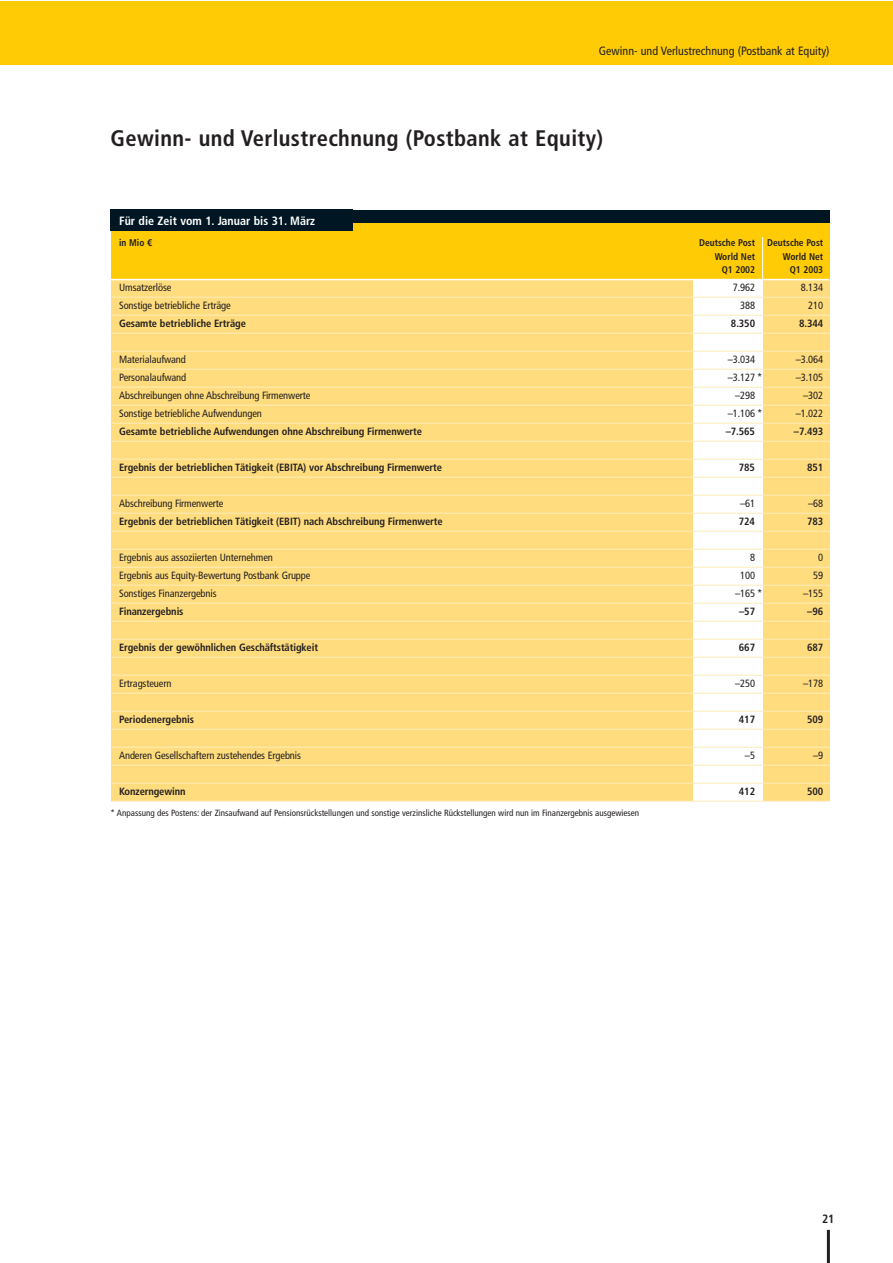
<style>
.page{position:relative;width:893px;height:1263px;background:#fff}
.page>*{position:absolute;margin:0;border:0;box-sizing:border-box;transform-origin:0 0}
.t1{font:700 condensed 22.5px "Frutiger LT";letter-spacing:.015em;color:#231f20}
.t2{font:condensed 12px "Frutiger LT";color:#231f20}
.t3{font:700 condensed 12px "Frutiger LT";color:#fff}
.t4{font:700 condensed 12px "Frutiger LT";color:#231f20}
.t5{font:condensed 10.5px "Frutiger LT";letter-spacing:-.01em;color:#231f20}
.t6{font:700 condensed 10.5px "Frutiger LT";letter-spacing:-.01em;color:#231f20}
.t7{font:700 condensed 9.75px/13.5px "Frutiger LT";color:#231f20}
.t8{font:condensed 9px "Frutiger LT";color:#231f20}
</style>
<div class="page">
<div style="left:0;top:2px;width:892px;height:63px;background:#ffcb04"></div>
<hr style="left:826px;top:1230px;width:3px;height:33px;background:#231f20">
<div style="left:111px;top:280px;width:718px;height:521px;background:#ffdd7e"></div>
<div style="left:111px;top:221px;width:718px;height:58px;background:#ffcb04"></div>
<hr style="left:762px;top:237px;width:1px;height:43px;background:#fff">
<div style="left:693px;top:280px;width:69px;height:525px;background:#fff"></div>
<div style="left:111px;top:210px;width:718px;height:13px;background:#001622"></div>
<div style="left:111px;top:210px;width:242px;height:21px;background:#001622"></div>
<hr style="left:111px;top:297px;width:718px;height:1px;background:#ffecbc">
<hr style="left:111px;top:315px;width:718px;height:1px;background:#ffecbc">
<hr style="left:111px;top:333px;width:718px;height:1px;background:#ffecbc">
<hr style="left:111px;top:351px;width:718px;height:1px;background:#ffecbc">
<hr style="left:111px;top:369px;width:718px;height:1px;background:#ffecbc">
<hr style="left:111px;top:387px;width:718px;height:1px;background:#ffecbc">
<hr style="left:111px;top:405px;width:718px;height:1px;background:#ffecbc">
<hr style="left:111px;top:423px;width:718px;height:1px;background:#ffecbc">
<hr style="left:111px;top:441px;width:718px;height:1px;background:#ffecbc">
<hr style="left:111px;top:459px;width:718px;height:1px;background:#ffecbc">
<hr style="left:111px;top:477px;width:718px;height:1px;background:#ffecbc">
<hr style="left:111px;top:495px;width:718px;height:1px;background:#ffecbc">
<hr style="left:111px;top:513px;width:718px;height:1px;background:#ffecbc">
<hr style="left:111px;top:531px;width:718px;height:1px;background:#ffecbc">
<hr style="left:111px;top:549px;width:718px;height:1px;background:#ffecbc">
<hr style="left:111px;top:567px;width:718px;height:1px;background:#ffecbc">
<hr style="left:111px;top:585px;width:718px;height:1px;background:#ffecbc">
<hr style="left:111px;top:603px;width:718px;height:1px;background:#ffecbc">
<hr style="left:111px;top:621px;width:718px;height:1px;background:#ffecbc">
<hr style="left:111px;top:639px;width:718px;height:1px;background:#ffecbc">
<hr style="left:111px;top:657px;width:718px;height:1px;background:#ffecbc">
<hr style="left:111px;top:675px;width:718px;height:1px;background:#ffecbc">
<hr style="left:111px;top:693px;width:718px;height:1px;background:#ffecbc">
<hr style="left:111px;top:711px;width:718px;height:1px;background:#ffecbc">
<hr style="left:111px;top:729px;width:718px;height:1px;background:#ffecbc">
<hr style="left:111px;top:747px;width:718px;height:1px;background:#ffecbc">
<hr style="left:111px;top:765px;width:718px;height:1px;background:#ffecbc">
<hr style="left:111px;top:783px;width:718px;height:1px;background:#ffecbc">
<hr style="left:111px;top:801px;width:718px;height:1px;background:#ffecbc">
<p class="t2" style="left:599px;top:46px;width:232px">Gewinn- und Verlustrechnung (Postbank at Equity)</p>
<h1 class="t1" style="left:111px;top:130px;width:494px">Gewinn- und Verlustrechnung (Postbank at Equity)</h1>
<p class="t3" style="left:119px;top:216px;width:197px">Für die Zeit vom 1. Januar bis 31. März</p>
<p class="t7" style="left:119px;top:237px;width:34px">in Mio €</p>
<p class="t7" style="left:714px;top:237px;width:110px;text-indent:-16px">Deutsche Post Deutsche Post<br>World Net</p>
<p class="t7" style="left:782px;top:251px;width:42px">World Net</p>
<p class="t7" style="left:721px;top:264px;width:35px">Q1 2002</p>
<p class="t7" style="left:789px;top:264px;width:35px">Q1 2003</p>
<p class="t5" style="left:119px;top:284px;width:54px">Umsatzerlöse</p>
<p class="t5" style="left:732px;top:284px;width:24px">7.962</p>
<p class="t5" style="left:800px;top:284px;width:24px">8.134</p>
<p class="t5" style="left:119px;top:302px;width:113px">Sonstige betriebliche Erträge</p>
<p class="t5" style="left:740px;top:302px;width:16px">388</p>
<p class="t5" style="left:808px;top:302px;width:16px">210</p>
<p class="t6" style="left:119px;top:320px;width:128px">Gesamte betriebliche Erträge</p>
<p class="t6" style="left:731px;top:320px;width:26px">8.350</p>
<p class="t6" style="left:799px;top:320px;width:26px">8.344</p>
<p class="t5" style="left:119px;top:356px;width:68px">Materialaufwand</p>
<p class="t5" style="left:727px;top:356px;width:29px">–3.034</p>
<p class="t5" style="left:795px;top:356px;width:29px">–3.064</p>
<p class="t5" style="left:119px;top:374px;width:69px">Personalaufwand</p>
<p class="t5" style="left:727px;top:374px;width:36px">–3.127 *</p>
<p class="t5" style="left:795px;top:374px;width:29px">–3.105</p>
<p class="t5" style="left:119px;top:392px;width:193px">Abschreibungen ohne Abschreibung Firmenwerte</p>
<p class="t5" style="left:735px;top:392px;width:22px">–298</p>
<p class="t5" style="left:803px;top:392px;width:22px">–302</p>
<p class="t5" style="left:119px;top:410px;width:144px">Sonstige betriebliche Aufwendungen</p>
<p class="t5" style="left:727px;top:410px;width:36px">–1.106 *</p>
<p class="t5" style="left:795px;top:410px;width:29px">–1.022</p>
<p class="t6" style="left:119px;top:428px;width:304px">Gesamte betriebliche Aufwendungen ohne Abschreibung Firmenwerte</p>
<p class="t6" style="left:725px;top:428px;width:31px">–7.565</p>
<p class="t6" style="left:793px;top:428px;width:31px">–7.493</p>
<p class="t6" style="left:119px;top:464px;width:324px">Ergebnis der betrieblichen Tätigkeit (EBITA) vor Abschreibung Firmenwerte</p>
<p class="t6" style="left:739px;top:464px;width:18px">785</p>
<p class="t6" style="left:807px;top:464px;width:18px">851</p>
<p class="t5" style="left:119px;top:500px;width:106px">Abschreibung Firmenwerte</p>
<p class="t5" style="left:740px;top:500px;width:17px">–61</p>
<p class="t5" style="left:808px;top:500px;width:17px">–68</p>
<p class="t6" style="left:119px;top:518px;width:325px">Ergebnis der betrieblichen Tätigkeit (EBIT) nach Abschreibung Firmenwerte</p>
<p class="t6" style="left:739px;top:518px;width:18px">724</p>
<p class="t6" style="left:807px;top:518px;width:18px">783</p>
<p class="t5" style="left:119px;top:554px;width:155px">Ergebnis aus assoziierten Unternehmen</p>
<p class="t5" style="left:750px;top:554px;width:7px">8</p>
<p class="t5" style="left:818px;top:554px;width:7px">0</p>
<p class="t5" style="left:119px;top:572px;width:193px">Ergebnis aus Equity-Bewertung Postbank Gruppe</p>
<p class="t5" style="left:740px;top:572px;width:16px">100</p>
<p class="t5" style="left:813px;top:572px;width:11px">59</p>
<p class="t5" style="left:119px;top:590px;width:99px">Sonstiges Finanzergebnis</p>
<p class="t5" style="left:735px;top:590px;width:29px">–165 *</p>
<p class="t5" style="left:803px;top:590px;width:22px">–155</p>
<p class="t6" style="left:119px;top:608px;width:66px">Finanzergebnis</p>
<p class="t6" style="left:739px;top:608px;width:17px">–57</p>
<p class="t6" style="left:807px;top:608px;width:17px">–96</p>
<p class="t6" style="left:119px;top:644px;width:200px">Ergebnis der gewöhnlichen Geschäftstätigkeit</p>
<p class="t6" style="left:739px;top:644px;width:18px">667</p>
<p class="t6" style="left:807px;top:644px;width:18px">687</p>
<p class="t5" style="left:119px;top:680px;width:54px">Ertragsteuern</p>
<p class="t5" style="left:735px;top:680px;width:22px">–250</p>
<p class="t5" style="left:803px;top:680px;width:22px">–178</p>
<p class="t6" style="left:119px;top:716px;width:76px">Periodenergebnis</p>
<p class="t6" style="left:739px;top:716px;width:18px">417</p>
<p class="t6" style="left:807px;top:716px;width:18px">509</p>
<p class="t5" style="left:119px;top:752px;width:183px">Anderen Gesellschaftern zustehendes Ergebnis</p>
<p class="t5" style="left:745px;top:752px;width:12px">–5</p>
<p class="t5" style="left:813px;top:752px;width:12px">–9</p>
<p class="t6" style="left:119px;top:788px;width:68px">Konzerngewinn</p>
<p class="t6" style="left:739px;top:788px;width:18px">412</p>
<p class="t6" style="left:807px;top:788px;width:18px">500</p>
<p class="t8" style="left:111px;top:810px;width:530px">* Anpassung des Postens: der Zinsaufwand auf Pensionsrückstellungen und sonstige verzinsliche Rückstellungen wird nun im Finanzergebnis ausgewiesen</p>
<p class="t4" style="left:822px;top:1215px;width:14px">21</p>
</div>
